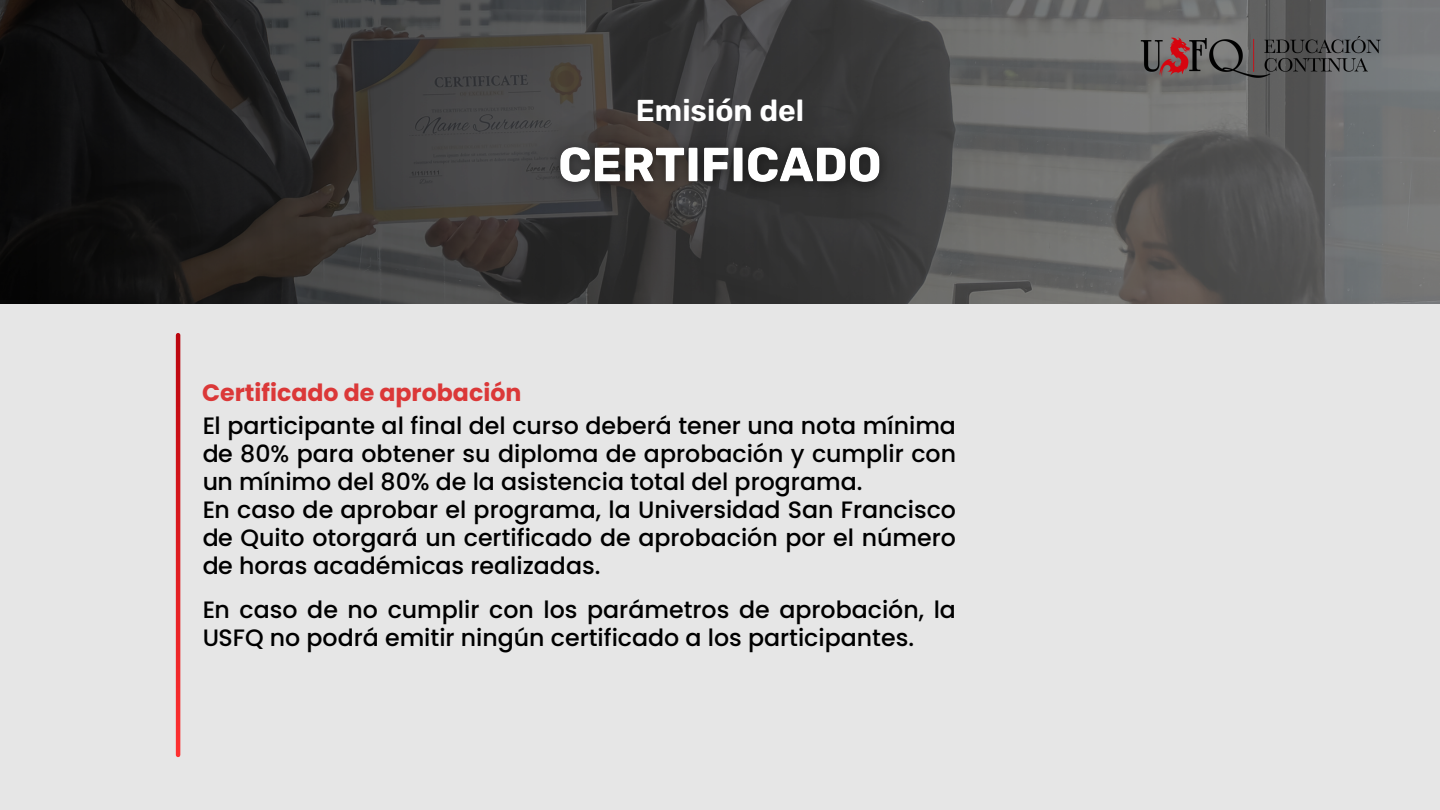
<style>
.page{position:relative;width:1440px;height:810px;background:#e6e6e6}
.page>*{position:absolute;margin:0;border:0;box-sizing:border-box;transform-origin:0 0}
.t1{font:600 30.2px "Rubik";color:#fff}
.t2{font:500 23.7px/28.2px "Poppins";color:#000}
.t3{font:700 23.7px "Poppins";color:#db3838}
</style>
<div class="page">
<svg style="left:0;top:0;width:1440px;height:304px;background:#424241"></svg>
<img style="left:540px;top:130px;width:360px;height:73px">
<svg style="left:176px;top:335px;width:4px;height:420px;background:#dc1a1f"></svg>
<img style="left:1134px;top:36px;width:253px;height:45px">
<p class="t3" style="left:202px;top:376px;width:321px">Certificado de aprobación</p>
<p class="t1" style="left:636px;top:93px;width:170px">Emisión del</p>
<p class="t2" style="left:202px;top:411px;width:755px">El participante al final del curso deberá tener una nota mínima de 80% para obtener su diploma de aprobación y cumplir con un mínimo del 80% de la asistencia total del programa.<br>En caso de aprobar el programa, la Universidad San Francisco de Quito otorgará un certificado de aprobación por el número de horas académicas realizadas.</p>
<p class="t2" style="left:202px;top:595px;width:755px">En caso de no cumplir con los parámetros de aprobación, la<br>USFQ no podrá emitir ningún certificado a los participantes.</p>
</div>
